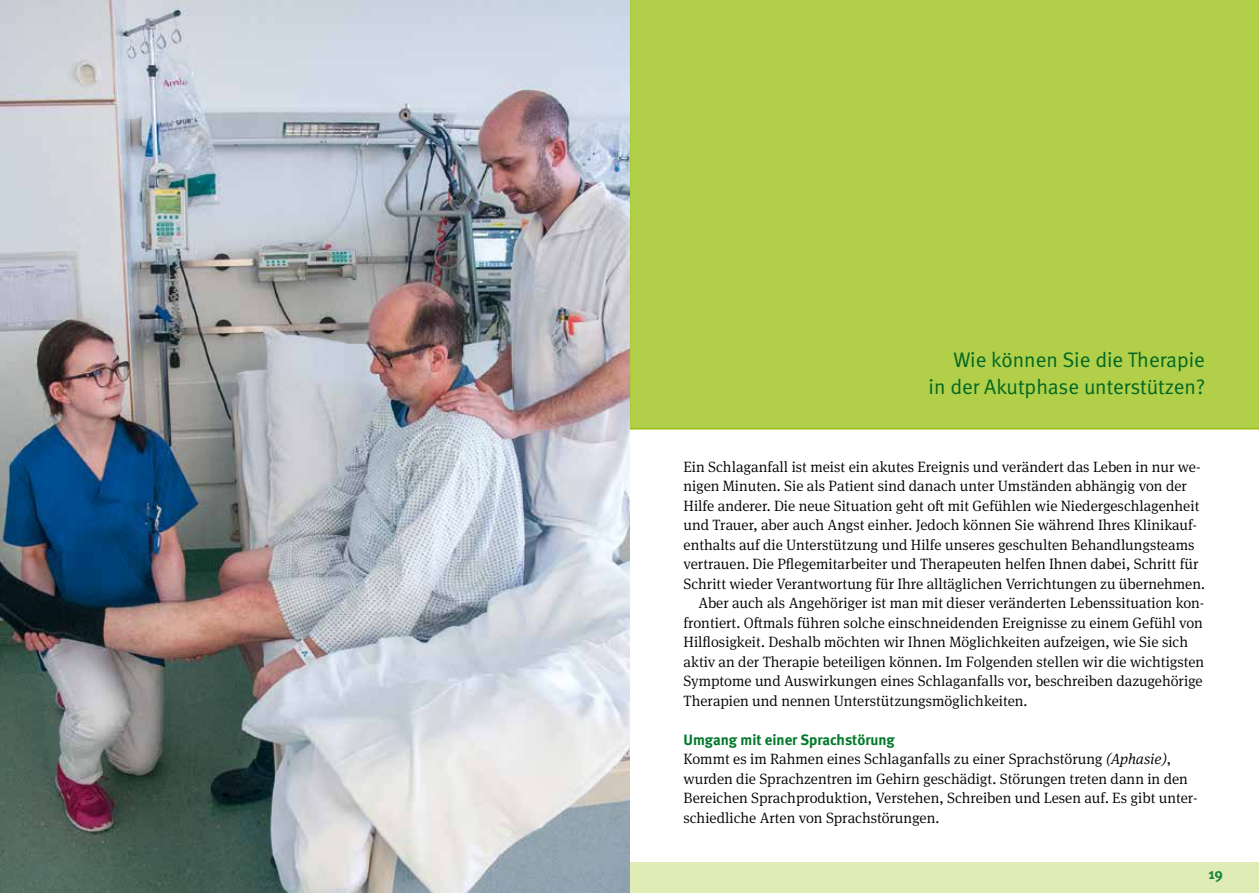
<style>
.page{position:relative;width:1259px;height:893px;background:#fff}
.page>*{position:absolute;margin:0;border:0;box-sizing:border-box;transform-origin:0 0}
.t1{font:21px/27px "Meta Normal";color:#006724;text-align:right}
.t2{font:300 15px/19.5px "Meta Serif OT";color:#000}
.t3{font:700 15px "Meta";color:#00792a}
.t4{font:700 15px "Meta";color:#1a863f}
.s1{font-style:italic}
</style>
<div class="page">
<div style="left:629px;top:862px;width:630px;height:31px;background:#e0ecb6"></div>
<div style="left:629px;top:0;width:630px;height:429px;background:#b1cf49"></div>
<img style="left:0;top:0;width:629px;height:893px">
<h1 class="t1" style="left:928px;top:346px;width:278px">Wie können Sie die Therapie<br>in der Akutphase unterstützen?</h1>
<p class="t2" style="left:683px;top:457px;width:517px">Ein Schlaganfall ist meist ein akutes Ereignis und verändert das Leben in nur we-</p>
<p class="t2" style="left:683px;top:476px;width:505px">nigen Minuten. Sie als Patient sind danach unter Umständen abhängig von der</p>
<p class="t2" style="left:683px;top:496px;width:517px">Hilfe anderer. Die neue Situation geht oft mit Gefühlen wie Niedergeschlagenheit</p>
<p class="t2" style="left:683px;top:515px;width:515px">und Trauer, aber auch Angst einher. Jedoch können Sie während Ihres Klinikauf-</p>
<p class="t2" style="left:683px;top:535px;width:512px">enthalts auf die Unterstützung und Hilfe unseres geschulten Behandlungsteams</p>
<p class="t2" style="left:683px;top:554px;width:516px">vertrauen. Die Pflegemitarbeiter und Therapeuten helfen Ihnen dabei, Schritt für</p>
<p class="t2" style="left:683px;top:574px;width:523px">Schritt wieder Verantwortung für Ihre alltäglichen Verrichtungen zu übernehmen.</p>
<p class="t2" style="left:698px;top:593px;width:507px">Aber auch als Angehöriger ist man mit dieser veränderten Lebenssituation kon-</p>
<p class="t2" style="left:683px;top:613px;width:521px">frontiert. Oftmals führen solche einschneidenden Ereignisse zu einem Gefühl von</p>
<p class="t2" style="left:683px;top:632px;width:506px">Hilflosigkeit. Deshalb möchten wir Ihnen Möglichkeiten aufzeigen, wie Sie sich</p>
<p class="t2" style="left:683px;top:652px;width:522px">aktiv an der Therapie beteiligen können. Im Folgenden stellen wir die wichtigsten</p>
<p class="t2" style="left:683px;top:671px;width:520px">Symptome und Auswirkungen eines Schlaganfalls vor, beschreiben dazugehörige</p>
<p class="t2" style="left:683px;top:691px;width:345px">Therapien und nennen Unterstützungsmöglichkeiten.</p>
<p class="t3" style="left:683px;top:730px;width:213px">Umgang mit einer Sprachstörung</p>
<p class="t2" style="left:683px;top:749px;width:515px">Kommt es im Rahmen eines Schlaganfalls zu einer Sprachstörung <span class="s1">(Aphasie)</span>, wurden die Sprachzentren im Gehirn geschädigt. Störungen treten dann in den Bereichen Sprachproduktion, Verstehen, Schreiben und Lesen auf. Es gibt unter&shy;schiedliche Arten von Sprachstörungen.</p>
<p class="t4" style="left:1208px;top:865px;width:16px">19</p>
</div>
